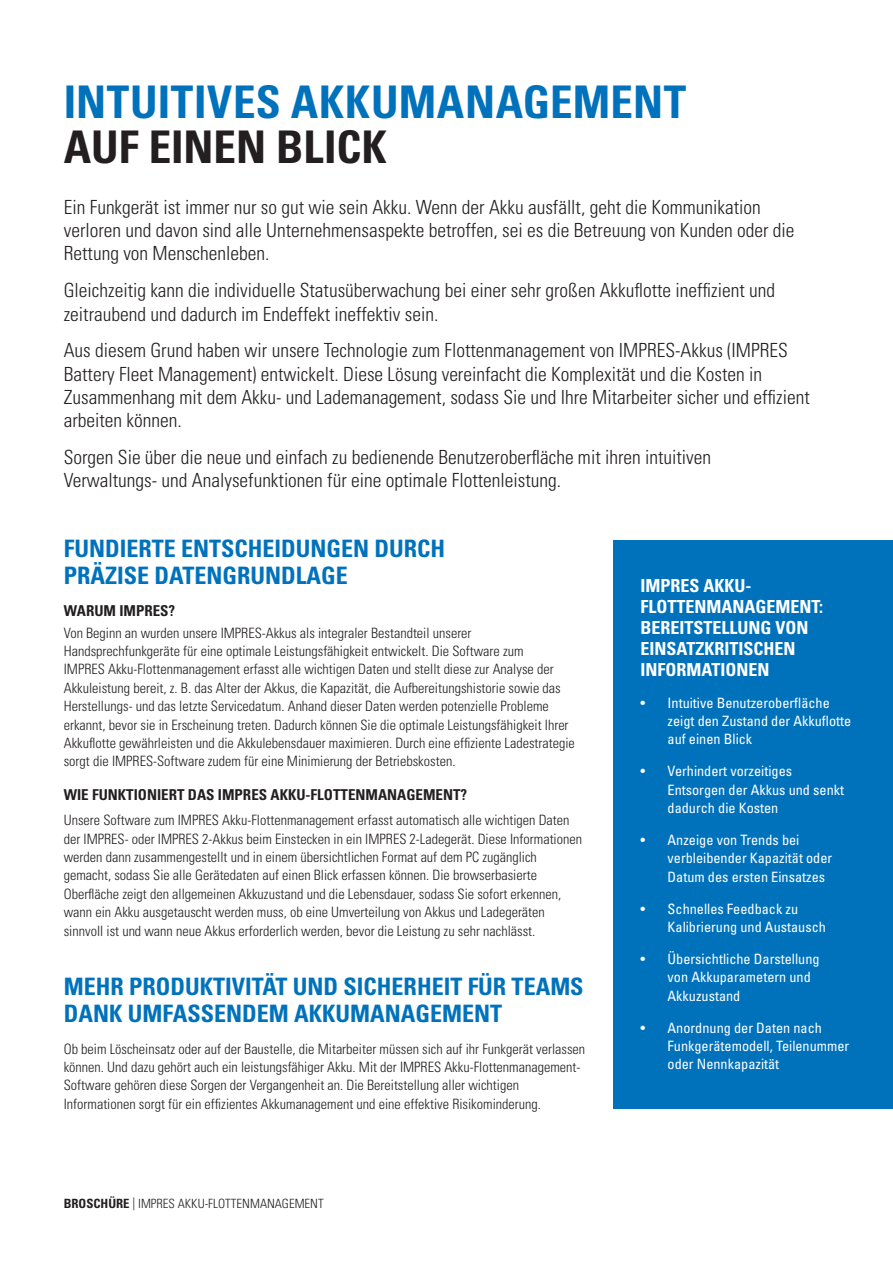
<style>
.page{position:relative;width:893px;height:1263px;background:#fff}
.page>*{position:absolute;margin:0;border:0;box-sizing:border-box;transform-origin:0 0}
.Body_Text{font:700 condensed 45px/45px "Univers LT Std";letter-spacing:.005em;color:#0072bc}
.Body_Text-2{font:700 condensed 24px/27px "Univers LT Std";color:#0072bc}
.Body_Text-3{font:300 condensed 19.5px/23.2px "Univers LT Std";color:#231f20}
.t1{font:700 condensed 18px/21px "Univers LT Std";color:#fff}
.Body_Text-4{font:700 condensed 15px "Univers LT Std";color:#231f20}
.Body_Text-5{font:300 condensed 14.25px/18.3px "Univers LT Std";color:#231f20}
.t2{font:condensed 14.25px/18.3px "Univers LT Std";color:#fff}
.t3{font:300 condensed 12.75px "Univers LT Std";color:#231f20}
.s1{color:#231f20}
.s2{font-weight:700}
</style>
<div class="page">
<div style="left:613px;top:540px;width:280px;height:568px;background:#0072bc"></div>
<p class="Body_Text" style="left:64px;top:79px;width:624px">INTUITIVES AKKUMANAGEMENT<br><span class="s1">AUF EINEN BLICK</span></p>
<p class="Body_Text-3" style="left:64px;top:195px;width:732px">Ein Funkgerät ist immer nur so gut wie sein Akku. Wenn der Akku ausfällt, geht die Kommunikation verloren und davon sind alle Unternehmensaspekte betroffen, sei es die Betreuung von Kunden oder die<br>Rettung von Menschenleben.</p>
<p class="Body_Text-3" style="left:64px;top:279px;width:713px">Gleichzeitig kann die individuelle Statusüberwachung bei einer sehr großen Akkuflotte ineffizient und zeitraubend und dadurch im Endeffekt ineffektiv sein.</p>
<p class="Body_Text-3" style="left:64px;top:339px;width:748px">Aus diesem Grund haben wir unsere Technologie zum Flottenmanagement von IMPRES-Akkus (IMPRES Battery Fleet Management) entwickelt. Diese Lösung vereinfacht die Komplexität und die Kosten in Zusammenhang mit dem Akku- und Lademanagement, sodass Sie und Ihre Mitarbeiter sicher und effizient arbeiten können.</p>
<p class="Body_Text-3" style="left:64px;top:445px;width:649px">Sorgen Sie über die neue und einfach zu bedienende Benutzeroberfläche mit ihren intuitiven<br>Verwaltungs- und Analysefunktionen für eine optimale Flottenleistung.</p>
<p class="Body_Text-2" style="left:64px;top:535px;width:383px">FUNDIERTE ENTSCHEIDUNGEN DURCH<br>PRÄZISE DATENGRUNDLAGE</p>
<p class="Body_Text-4" style="left:64px;top:601px;width:113px">WARUM IMPRES?</p>
<p class="Body_Text-5" style="left:64px;top:623px;width:513px">Von Beginn an wurden unsere IMPRES-Akkus als integraler Bestandteil unserer Handsprechfunkgeräte für eine optimale Leistungsfähigkeit entwickelt. Die Software zum<br>IMPRES Akku-Flottenmanagement erfasst alle wichtigen Daten und stellt diese zur Analyse der Akkuleistung bereit, z. B. das Alter der Akkus, die Kapazität, die Aufbereitungshistorie sowie das Herstellungs- und das letzte Servicedatum. Anhand dieser Daten werden potenzielle Probleme erkannt, bevor sie in Erscheinung treten. Dadurch können Sie die optimale Leistungsfähigkeit Ihrer Akkuflotte gewährleisten und die Akkulebensdauer maximieren. Durch eine effiziente Ladestrategie sorgt die IMPRES-Software zudem für eine Minimierung der Betriebskosten.</p>
<p class="Body_Text-4" style="left:64px;top:785px;width:405px">WIE FUNKTIONIERT DAS IMPRES AKKU-FLOTTENMANAGEMENT?</p>
<p class="Body_Text-5" style="left:64px;top:811px;width:520px">Unsere Software zum IMPRES Akku-Flottenmanagement erfasst automatisch alle wichtigen Daten der IMPRES- oder IMPRES 2-Akkus beim Einstecken in ein IMPRES 2-Ladegerät. Diese Informationen werden dann zusammengestellt und in einem übersichtlichen Format auf dem PC zugänglich gemacht, sodass Sie alle Gerätedaten auf einen Blick erfassen können. Die browserbasierte Oberfläche zeigt den allgemeinen Akkuzustand und die Lebensdauer, sodass Sie sofort erkennen, wann ein Akku ausgetauscht werden muss, ob eine Umverteilung von Akkus und Ladegeräten sinnvoll ist und wann neue Akkus erforderlich werden, bevor die Leistung zu sehr nachlässt.</p>
<p class="Body_Text-2" style="left:64px;top:973px;width:521px">MEHR PRODUKTIVITÄT UND SICHERHEIT FÜR TEAMS<br>DANK UMFASSENDEM AKKUMANAGEMENT</p>
<p class="Body_Text-5" style="left:64px;top:1039px;width:523px">Ob beim Löscheinsatz oder auf der Baustelle, die Mitarbeiter müssen sich auf ihr Funkgerät verlassen können. Und dazu gehört auch ein leistungsfähiger Akku. Mit der IMPRES Akku-Flottenmanagement-Software gehören diese Sorgen der Vergangenheit an. Die Bereitstellung aller wichtigen Informationen sorgt für ein effizientes Akkumanagement und eine effektive Risikominderung.</p>
<p class="t3" style="left:64px;top:1196px;width:261px"><span class="s2">BROSCHÜRE</span> | IMPRES AKKU-FLOTTENMANAGEMENT</p>
<p class="t1" style="left:641px;top:575px;width:184px">IMPRES AKKU-<br>FLOTTENMANAGEMENT:<br>BEREITSTELLUNG VON<br>EINSATZKRITISCHEN<br>INFORMATIONEN</p>
<p class="t2" style="left:668px;top:693px;width:185px;text-indent:-27px">• Intuitive Benutzeroberfläche zeigt den Zustand der Akkuflotte auf einen Blick</p>
<p class="t2" style="left:668px;top:762px;width:178px;text-indent:-27px">• Verhindert vorzeitiges<br>Entsorgen der Akkus und senkt dadurch die Kosten</p>
<p class="t2" style="left:668px;top:830px;width:166px;text-indent:-27px">• Anzeige von Trends bei verbleibender Kapazität oder<br>Datum des ersten Einsatzes</p>
<p class="t2" style="left:668px;top:899px;width:160px;text-indent:-27px">• Schnelles Feedback zu<br>Kalibrierung und Austausch</p>
<p class="t2" style="left:668px;top:949px;width:153px;text-indent:-27px">• Übersichtliche Darstellung von Akkuparametern und<br>Akkuzustand</p>
<p class="t2" style="left:668px;top:1018px;width:183px;text-indent:-27px">• Anordnung der Daten nach<br>Funkgerätemodell, Teilenummer oder Nennkapazität</p>
</div>
